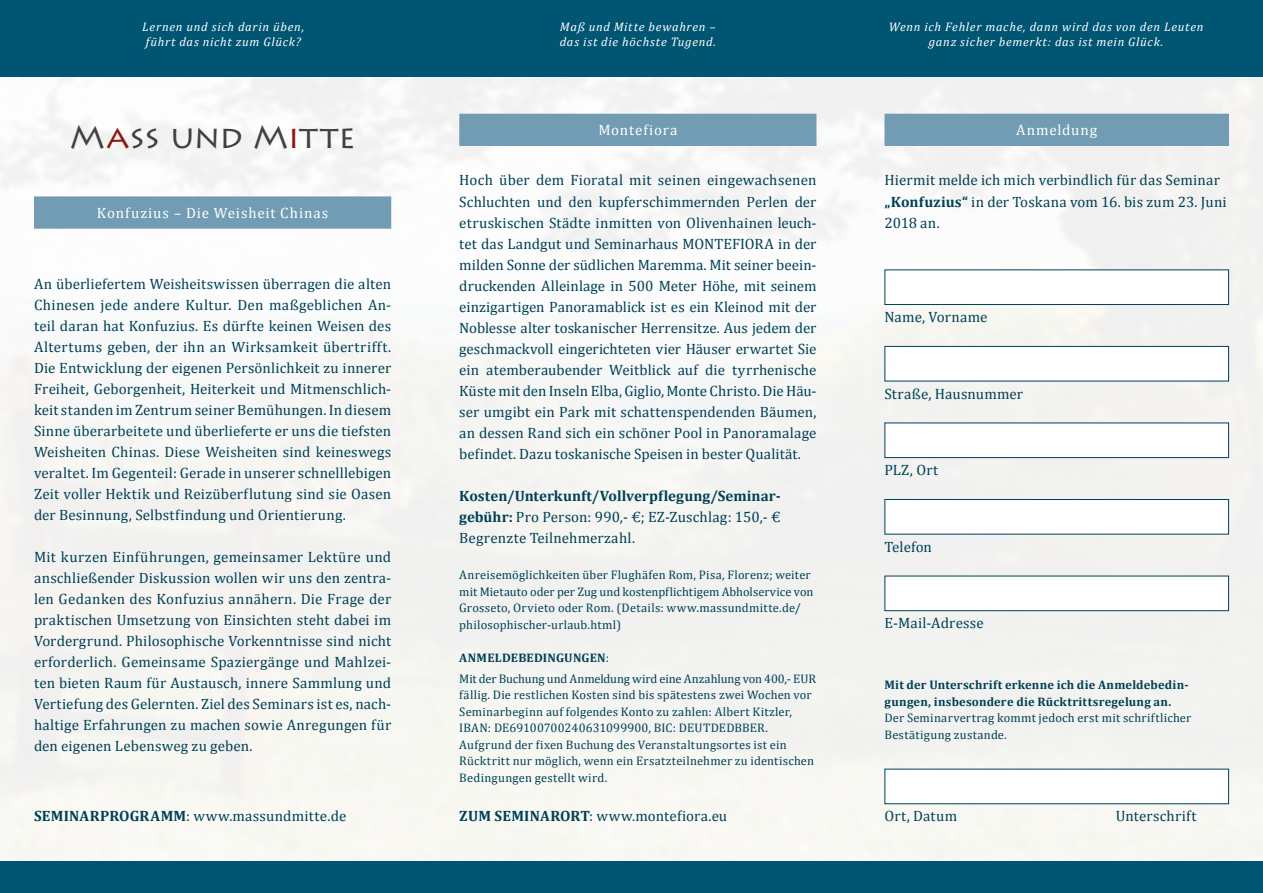
<style>
.page{position:relative;width:1263px;height:893px;background:#f5f5f2}
.page>*{position:absolute;margin:0;border:0;box-sizing:border-box;transform-origin:0 0}
.t1{font:32.25px "Lithos Pro";color:#424041}
.t2{font:15px/21px "Cambria";letter-spacing:.01em;color:#004056;text-align:justify}
.t3{font:15px "Cambria";letter-spacing:.055em;color:#fff}
.t4{font:700 15px "Cambria";letter-spacing:.015em;color:#004056}
.t5{font:12.45px/16.5px "Cambria";letter-spacing:.015em;color:#004056}
.t6{font:italic 12.45px/15px "Cambria";letter-spacing:.055em;color:#fff}
.t7{font:700 12.45px/16.5px "Cambria";letter-spacing:.02em;color:#004056}
.t8{font:12.45px/20.7px "Cambria";letter-spacing:-.005em;color:#004056}
.s1{color:#8a1812}
.s2{font-weight:700}
</style>
<div class="page">
<div style="left:0;top:0;width:1263px;height:77px;background:#005572"></div>
<div style="left:0;top:861px;width:1263px;height:32px;background:#005572"></div>
<div style="left:34px;top:196px;width:357px;height:33px;background:#719cb3"></div>
<div style="left:884px;top:114px;width:345px;height:32px;background:#719cb3"></div>
<div style="left:884px;top:269px;width:345px;height:36px;background:#fff;border:1px solid #004056"></div>
<div style="left:884px;top:346px;width:345px;height:35px;background:#fff;border:1px solid #004056"></div>
<div style="left:884px;top:423px;width:345px;height:35px;background:#fff;border:1px solid #004056"></div>
<div style="left:884px;top:499px;width:345px;height:35px;background:#fff;border:1px solid #004056"></div>
<div style="left:884px;top:576px;width:345px;height:35px;background:#fff;border:1px solid #004056"></div>
<div style="left:884px;top:769px;width:345px;height:35px;background:#fff"></div>
<div style="left:459px;top:114px;width:357px;height:32px;background:#719cb3"></div>
<p class="t6" style="left:142px;top:19px;width:163px">Lernen und sich darin üben, führt das nicht zum Glück?</p>
<p class="t6" style="left:560px;top:19px;width:158px">Maß und Mitte bewahren – das ist die höchste Tugend.</p>
<p class="t6" style="left:889px;top:19px;width:316px;text-align:center">Wenn ich Fehler mache, dann wird das von den Leuten ganz sicher bemerkt: das ist mein Glück.</p>
<h1 class="t1" style="left:70px;top:118px;width:287px">M<span class="s1">a</span>ss und M<span class="s1">i</span>tte</h1>
<p class="t3" style="left:598px;top:121px;width:80px">Montefiora</p>
<p class="t2" style="left:459px;top:170px;width:359px">Hoch über dem Fioratal mit seinen eingewachsenen Schluchten und den kupferschimmernden Perlen der etruskischen Städte inmitten von Olivenhainen leuch&shy;tet das Landgut und Seminarhaus MONTEFIORA in der milden Sonne der südlichen Maremma. Mit seiner beein&shy;druckenden Alleinlage in 500 Meter Höhe, mit seinem einzigartigen Panoramablick ist es ein Kleinod mit der Noblesse alter toskanischer Herrensitze. Aus jedem der geschmackvoll eingerichteten vier Häuser erwartet Sie ein atemberaubender Weitblick auf die tyrrhenische Küste mit den Inseln Elba, Giglio, Monte Christo. Die Häu&shy;ser umgibt ein Park mit schattenspendenden Bäumen, an dessen Rand sich ein schöner Pool in Panoramalage befindet. Dazu toskanische Speisen in bester Qualität.</p>
<p class="t2" style="left:459px;top:485px;width:323px"><span class="s2">Kosten/Unterkunft/Vollverpflegung/Seminar-- gebühr:</span> Pro Person: 990,- €; EZ-Zuschlag: 150,- € Begrenzte Teilnehmerzahl.</p>
<p class="t5" style="left:459px;top:567px;width:356px">Anreisemöglichkeiten über Flughäfen Rom, Pisa, Florenz; weiter mit Mietauto oder per Zug und kostenpflichtigem Abholservice von Grosseto, Orvieto oder Rom. (Details: www.massundmitte.de/ philosophischer-urlaub.html)</p>
<p class="t8" style="left:459px;top:647px;width:358px"><span class="s2">Anmeldebedingungen</span>:<br>Mit der Buchung und Anmeldung wird eine Anzahlung von 400,- EUR</p>
<p class="t5" style="left:459px;top:687px;width:356px">fällig. Die restlichen Kosten sind bis spätestens zwei Wochen vor Seminarbeginn auf folgendes Konto zu zahlen: Albert Kitzler, IBAN: DE69100700240631099900, BIC: DEUTDEDBBER.<br>Aufgrund der fixen Buchung des Veranstaltungsortes ist ein Rücktritt nur möglich, wenn ein Ersatzteilnehmer zu identischen Bedingungen gestellt wird.</p>
<p class="t2" style="left:459px;top:805px;width:269px"><span class="s2">Zum Seminarort</span>: www.montefiora.eu</p>
<p class="t3" style="left:97px;top:204px;width:233px">Konfuzius – Die Weisheit Chinas</p>
<p class="t2" style="left:34px;top:274px;width:359px">An überliefertem Weisheitswissen überragen die alten Chinesen jede andere Kultur. Den maßgeblichen An&shy;teil daran hat Konfuzius. Es dürfte keinen Weisen des Altertums geben, der ihn an Wirksamkeit übertrifft.<br>Die Entwicklung der eigenen Persönlichkeit zu innerer Freiheit, Geborgenheit, Heiterkeit und Mitmenschlich&shy;keit standen im Zentrum seiner Bemühungen. In diesem Sinne überarbeitete und überlieferte er uns die tiefsten Weisheiten Chinas. Diese Weisheiten sind keineswegs veraltet. Im Gegenteil: Gerade in unserer schnelllebigen Zeit voller Hektik und Reizüberflutung sind sie Oasen der Besinnung, Selbstfindung und Orientierung.</p>
<p class="t2" style="left:34px;top:547px;width:359px">Mit kurzen Einführungen, gemeinsamer Lektüre und anschließender Diskussion wollen wir uns den zentra&shy;len Gedanken des Konfuzius annähern. Die Frage der praktischen Umsetzung von Einsichten steht dabei im Vordergrund. Philosophische Vorkenntnisse sind nicht erforderlich. Gemeinsame Spaziergänge und Mahlzei&shy;ten bieten Raum für Austausch, innere Sammlung und Vertiefung des Gelernten. Ziel des Seminars ist es, nach&shy;haltige Erfahrungen zu machen sowie Anregungen für den eigenen Lebensweg zu geben.</p>
<p class="t4" style="left:34px;top:805px;width:108px">Seminarprogramm</p>
<p class="t2" style="left:186px;top:805px;width:162px">: www.massundmitte.de</p>
<p class="t3" style="left:1016px;top:121px;width:83px">Anmeldung</p>
<p class="t2" style="left:884px;top:170px;width:344px;text-align:left">Hiermit melde ich mich verbindlich für das Seminar <span class="s2">„Konfuzius“</span> in der Toskana vom 16. bis zum 23. Juni<br>2018 an.</p>
<p class="t2" style="left:884px;top:306px;width:104px">Name, Vorname</p>
<p class="t2" style="left:884px;top:383px;width:140px">Straße, Hausnummer</p>
<p class="t2" style="left:884px;top:460px;width:55px">PLZ, Ort</p>
<p class="t2" style="left:884px;top:536px;width:49px">Telefon</p>
<p class="t2" style="left:884px;top:612px;width:101px">E-Mail-Adresse</p>
<p class="t7" style="left:884px;top:676px;width:306px">Mit der Unterschrift erkenne ich die Anmeldebedin&shy;gungen, insbesondere die Rücktrittsregelung an.</p>
<p class="t5" style="left:884px;top:710px;width:308px">Der Seminarvertrag kommt jedoch erst mit schriftlicher<br>Bestätigung zustande.</p>
<p class="t2" style="left:884px;top:805px;width:74px">Ort, Datum</p>
<p class="t2" style="left:1116px;top:805px;width:82px">Unterschrift</p>
</div>
